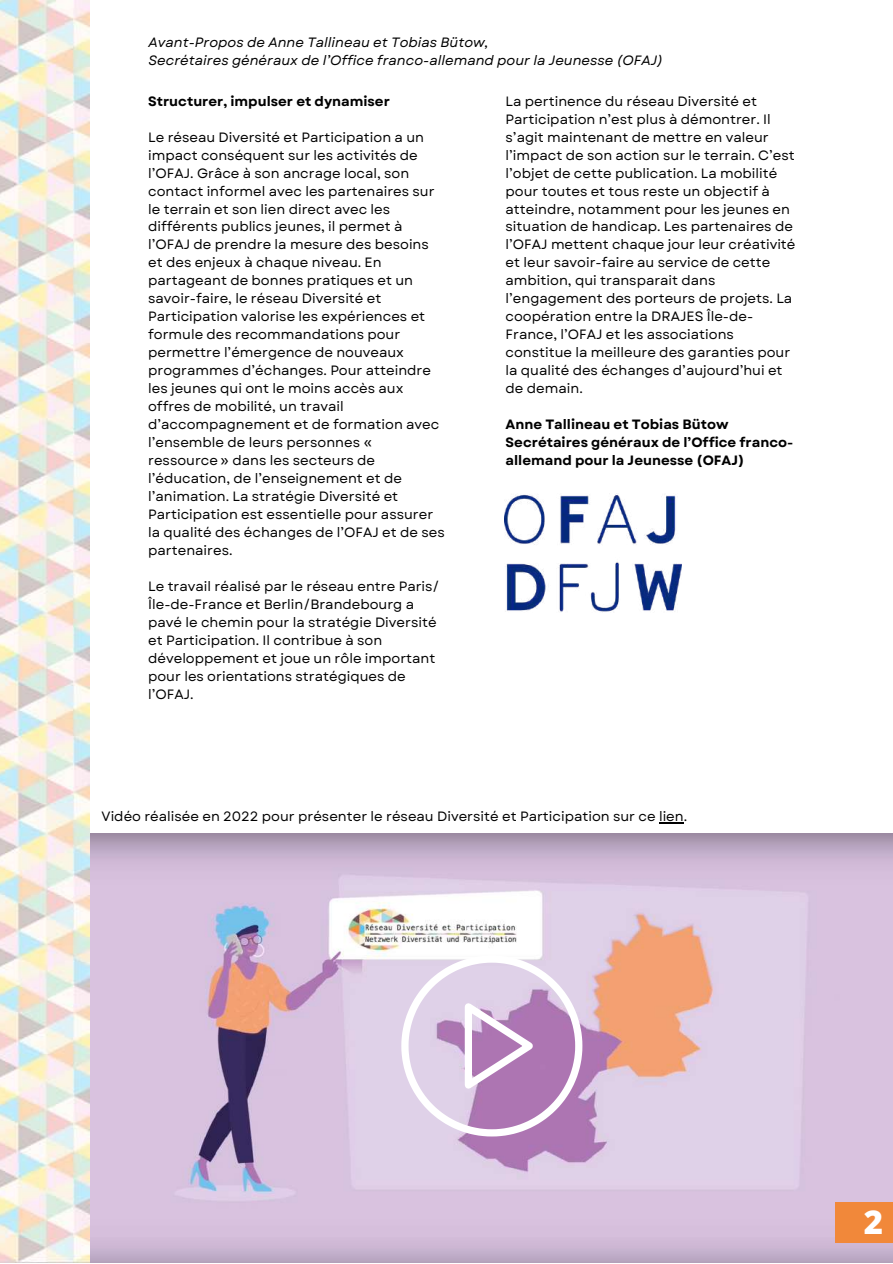
<style>
.page{position:relative;width:893px;height:1264px;background:#fff}
.page>*{position:absolute;margin:0;border:0;box-sizing:border-box;transform-origin:0 0}
.t1{font:800 33px "Open Sans";color:#fff}
.t2{font:13.5px/18px "Garet";color:#000}
.t3{font:700 13.5px/18px "Garet";color:#000}
.t4{font:italic 13.5px/18px "Garet";color:#000}
</style>
<div class="page">
<img style="left:0;top:0;width:89px;height:1262px">
<img style="left:504px;top:493px;width:177px;height:119px">
<img style="left:90px;top:833px;width:802px;height:429px">
<div style="left:835px;top:1202px;width:57px;height:40px;background:#f1883a"></div>
<svg style="left:401px;top:955px;width:181px;height:181px"></svg>
<svg style="left:659px;top:822px;width:24px;height:1px"></svg>
<p class="t4" style="left:148px;top:34px;width:516px">Avant-Propos de Anne Tallineau et Tobias Bütow,<br>Secrétaires généraux de l’Office franco-allemand pour la Jeunesse (OFAJ)</p>
<p class="t3" style="left:148px;top:92px;width:243px">Structurer, impulser et dynamiser</p>
<p class="t2" style="left:148px;top:128px;width:298px">Le réseau Diversité et Participation a un impact conséquent sur les activités de l’OFAJ. Grâce à son ancrage local, son contact informel avec les partenaires sur le terrain et son lien direct avec les différents publics jeunes, il permet à l’OFAJ de prendre la mesure des besoins et des enjeux à chaque niveau. En partageant de bonnes pratiques et un savoir-faire, le réseau Diversité et Participation valorise les expériences et formule des recommandations pour permettre l’émergence de nouveaux programmes d’échanges. Pour atteindre les jeunes qui ont le moins accès aux offres de mobilité, un travail d’accompagnement et de formation avec l’ensemble de leurs personnes « ressource » dans les secteurs de l’éducation, de l’enseignement et de l’animation. La stratégie Diversité et Participation est essentielle pour assurer la qualité des échanges de l’OFAJ et de ses partenaires.</p>
<p class="t2" style="left:148px;top:577px;width:293px">Le travail réalisé par le réseau entre Paris/ Île-de-France et Berlin/Brandebourg a pavé le chemin pour la stratégie Diversité et Participation. Il contribue à son développement et joue un rôle important pour les orientations stratégiques de l’OFAJ.</p>
<p class="t2" style="left:505px;top:92px;width:291px">La pertinence du réseau Diversité et Participation n’est plus à démontrer. Il s’agit maintenant de mettre en valeur l’impact de son action sur le terrain. C’est l’objet de cette publication. La mobilité pour toutes et tous reste un objectif à atteindre, notamment pour les jeunes en situation de handicap. Les partenaires de l’OFAJ mettent chaque jour leur créativité et leur savoir-faire au service de cette ambition, qui transparait dans l’engagement des porteurs de projets. La coopération entre la DRAJES Île-de-France, l’OFAJ et les associations constitue la meilleure des garanties pour la qualité des échanges d’aujourd’hui et de demain.</p>
<p class="t3" style="left:505px;top:416px;width:289px">Anne Tallineau et Tobias Bütow<br>Secrétaires généraux de l’Office franco&shy;allemand pour la Jeunesse (OFAJ)</p>
<p class="t2" style="left:102px;top:807px;width:587px">Vidéo réalisée en 2022 pour présenter le réseau Diversité et Participation sur ce lien.</p>
<h1 class="t1" style="left:863px;top:1198px;width:21px">2</h1>
</div>
